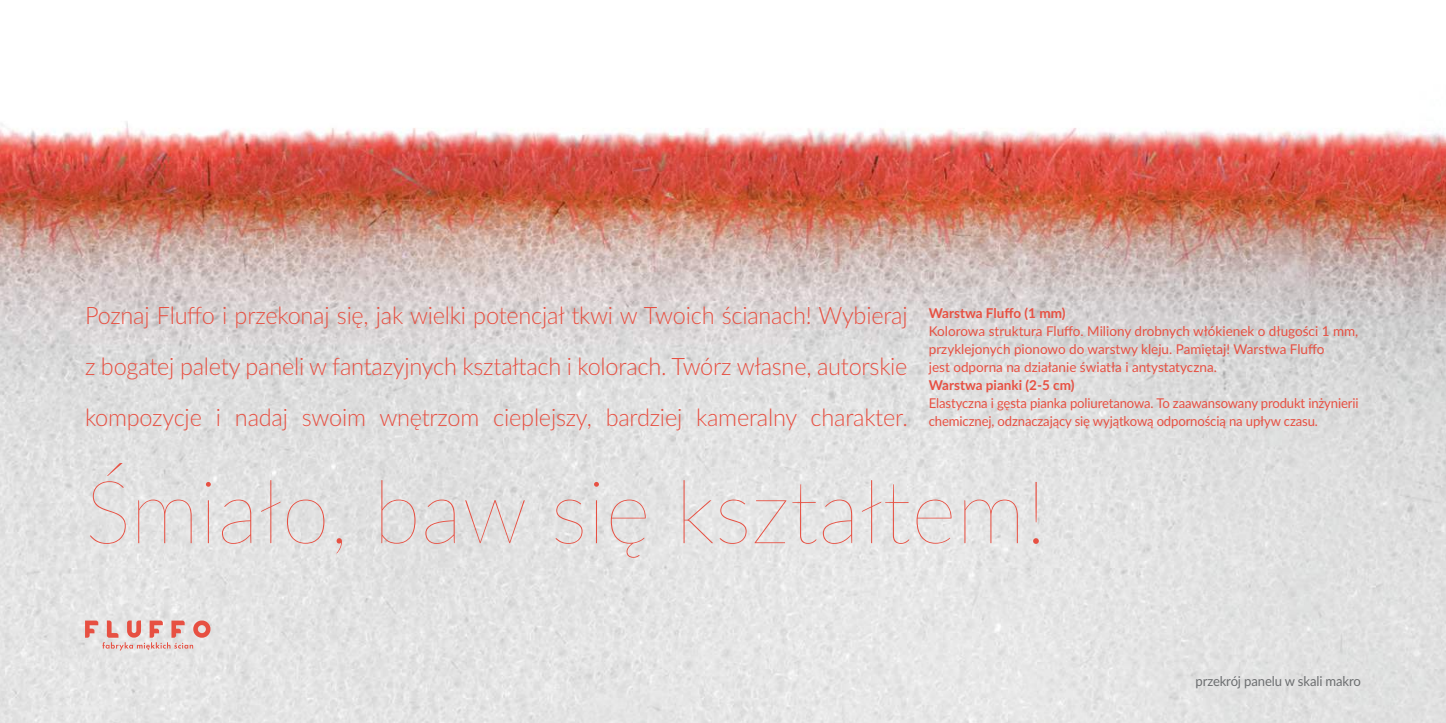
<style>
.page{position:relative;width:1446px;height:723px;background:#fff}
.page>*{position:absolute;margin:0;border:0;box-sizing:border-box;transform-origin:0 0}
.t1{font:100 87.45px "Lato";color:#e75042}
.t2{font:300 24px/51px "Lato";letter-spacing:-.01em;color:#e75042;text-align:justify}
.t3{font:13.5px/18px "Lato";letter-spacing:-.01em;color:#e75042}
.t4{font:700 13.5px "Lato";color:#e75042}
.t5{font:13.5px "Lato";letter-spacing:-.01em;color:#6c6e70}
</style>
<div class="page">
<img style="left:0;top:121px;width:1446px;height:602px">
<svg style="left:85px;top:620px;width:125px;height:30px;background:#e5bbb7"></svg>
<p class="t2" style="left:85px;top:291px;width:824px">Poznaj Fluffo i przekonaj się, jak wielki potencjał tkwi w Twoich ścianach! Wybieraj z bogatej palety paneli w fantazyjnych kształtach i kolorach. TwÛrz własne, autorskie kompozycje i nadaj swoim wnętrzom cieplejszy, bardziej kameralny charakter.</p>
<p class="t4" style="left:929px;top:307px;width:138px">Warstwa Fluffo (1 mm)</p>
<p class="t3" style="left:929px;top:323px;width:431px">Kolorowa struktura Fluffo. Miliony drobnych włÛkienek o długości 1 mm, przyklejonych pionowo do warstwy kleju. Pamiętaj! Warstwa Fluffo<br>jest odporna na działanie światła i antystatyczna.</p>
<p class="t4" style="left:929px;top:379px;width:147px">Warstwa pianki (2-5 cm)</p>
<p class="t3" style="left:929px;top:395px;width:431px">Elastyczna i gęsta pianka poliuretanowa. To zaawansowany produkt inżynierii chemicznej, odznaczający się wyjątkową odpornością na upływ czasu.</p>
<h1 class="t1" style="left:85px;top:453px;width:963px">Śmiało, baw się kształtem!</h1>
<p class="t5" style="left:1195px;top:676px;width:167px">przekrÛj panelu w skali makro</p>
</div>
